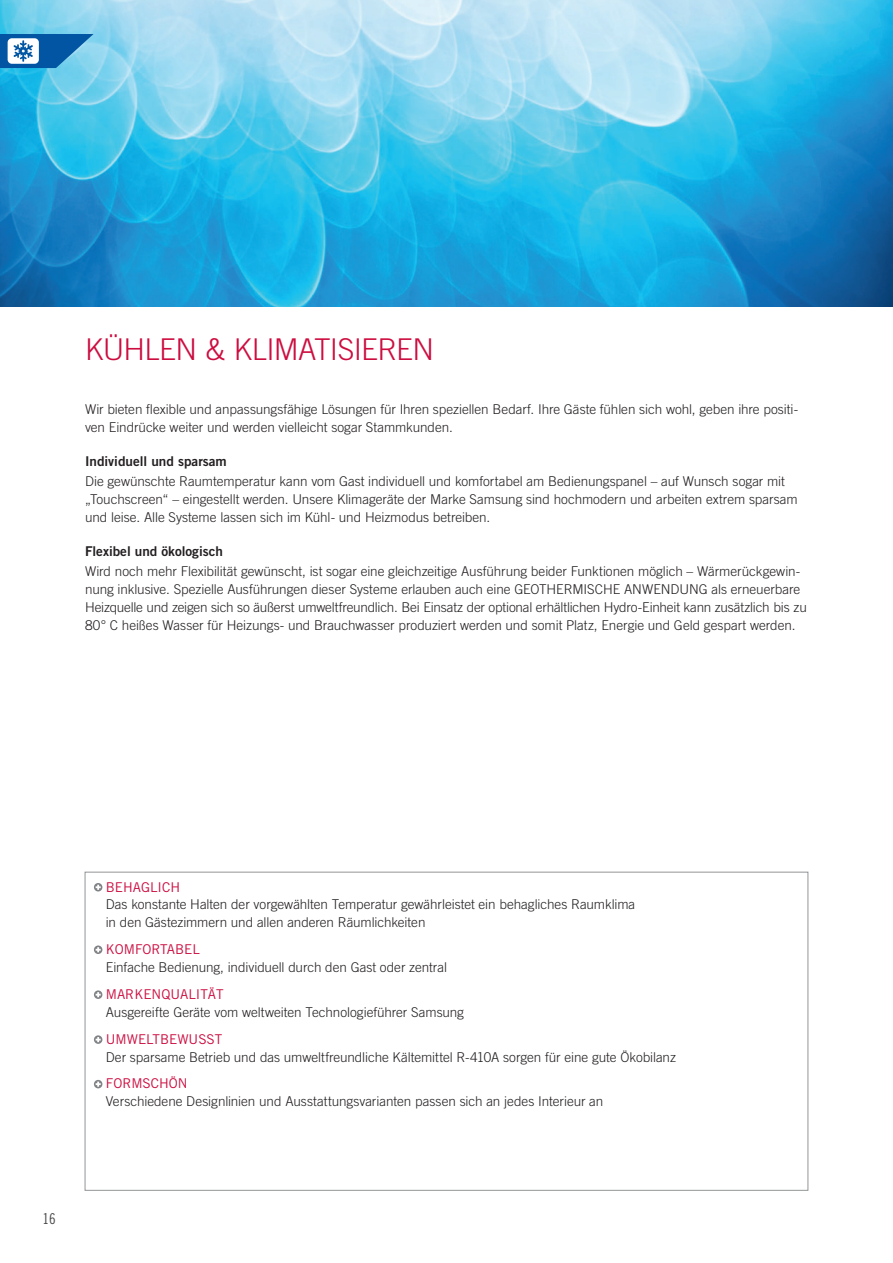
<style>
.page{position:relative;width:893px;height:1263px;background:#fff}
.page>*{position:absolute;margin:0;border:0;box-sizing:border-box;transform-origin:0 0}
.t1{font:300 30px "Trade Gothic";letter-spacing:-.02em;color:#cd0d40}
.t2{font:15px "Trade Gothic Cond Eighteen";color:#4b4c4d}
.t3{font:300 13.5px/18px "Trade Gothic";letter-spacing:-.005em;color:#231f20}
.t4{font:13.5px "Trade Gothic";color:#cd0d40}
.t5{font:13.5px "Trade Gothic Bold Two";color:#231f20}
</style>
<div class="page">
<img style="left:0;top:0;width:893px;height:306px">
<svg style="left:0;top:34px;width:94px;height:34px;background:#4c8fc3"></svg>
<svg style="left:94px;top:883px;width:8px;height:8px"></svg>
<svg style="left:96px;top:885px;width:5px;height:5px"></svg>
<svg style="left:94px;top:945px;width:8px;height:9px"></svg>
<svg style="left:96px;top:947px;width:5px;height:5px"></svg>
<svg style="left:94px;top:990px;width:8px;height:9px"></svg>
<svg style="left:96px;top:992px;width:5px;height:5px"></svg>
<svg style="left:94px;top:1035px;width:8px;height:9px"></svg>
<svg style="left:96px;top:1037px;width:5px;height:5px"></svg>
<svg style="left:94px;top:1080px;width:8px;height:8px"></svg>
<svg style="left:96px;top:1081px;width:5px;height:6px"></svg>
<h1 class="t1" style="left:85px;top:332px;width:350px">KÜHLEN &amp; KLIMATISIEREN</h1>
<p class="t3" style="left:85px;top:400px;width:715px">Wir bieten flexible und anpassungsfähige Lösungen für Ihren speziellen Bedarf. Ihre Gäste fühlen sich wohl, geben ihre positi&shy;ven Eindrücke weiter und werden vielleicht sogar Stammkunden.</p>
<p class="t5" style="left:85px;top:453px;width:143px">Individuell und sparsam</p>
<p class="t3" style="left:85px;top:472px;width:714px">Die gewünschte Raumtemperatur kann vom Gast individuell und komfortabel am Bedienungspanel – auf Wunsch sogar mit „Touchscreen“ – eingestellt werden. Unsere Klimageräte der Marke Samsung sind hochmodern und arbeiten extrem sparsam und leise. Alle Systeme lassen sich im Kühl- und Heizmodus betreiben.</p>
<p class="t5" style="left:85px;top:543px;width:140px">Flexibel und ökologisch</p>
<p class="t3" style="left:85px;top:562px;width:723px">Wird noch mehr Flexibilität gewünscht, ist sogar eine gleichzeitige Ausführung beider Funktionen möglich – Wärmerückgewin&shy;nung inklusive. Spezielle Ausführungen dieser Systeme erlauben auch eine GEOTHERMISCHE ANWENDUNG als erneuerbare Heizquelle und zeigen sich so äußerst umweltfreundlich. Bei Einsatz der optional erhältlichen Hydro-Einheit kann zusätzlich bis zu 80° C heißes Wasser für Heizungs- und Brauchwasser produziert werden und somit Platz, Energie und Geld gespart werden.</p>
<p class="t2" style="left:43px;top:1209px;width:15px">16</p>
<p class="t4" style="left:106px;top:878px;width:76px">BEHAGLICH</p>
<p class="t3" style="left:106px;top:895px;width:531px">Das konstante Halten der vorgewählten Temperatur gewährleistet ein behagliches Raumklima in den Gästezimmern und allen anderen Räumlichkeiten</p>
<p class="t4" style="left:106px;top:941px;width:96px">KOMFORTABEL</p>
<p class="t3" style="left:106px;top:958px;width:343px">Einfache Bedienung, individuell durch den Gast oder zentral</p>
<p class="t4" style="left:106px;top:986px;width:119px">MARKENQUALITÄT</p>
<p class="t3" style="left:106px;top:1003px;width:360px">Ausgereifte Geräte vom weltweiten Technologieführer Samsung</p>
<p class="t4" style="left:106px;top:1031px;width:118px">UMWELTBEWUSST</p>
<p class="t3" style="left:106px;top:1048px;width:572px">Der sparsame Betrieb und das umweltfreundliche Kältemittel R-410A sorgen für eine gute Ökobilanz</p>
<p class="t4" style="left:106px;top:1075px;width:83px">FORMSCHÖN</p>
<p class="t3" style="left:106px;top:1092px;width:499px">Verschiedene Designlinien und Ausstattungsvarianten passen sich an jedes Interieur an</p>
</div>
